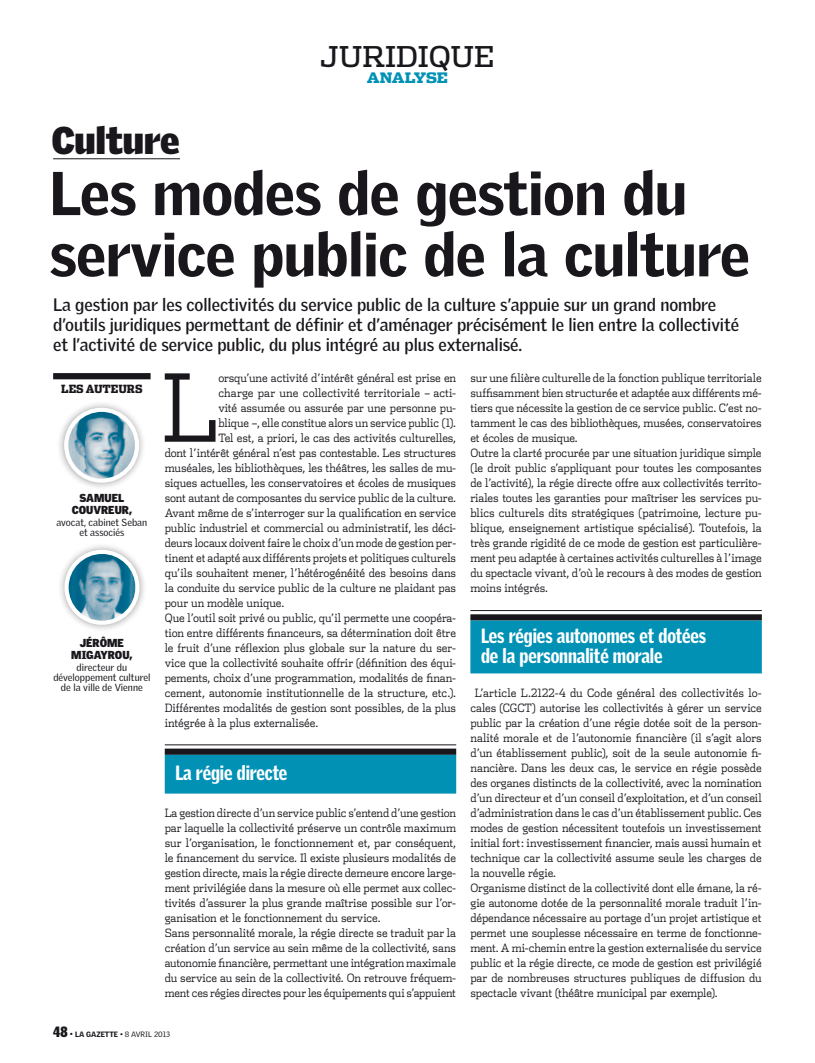
<style>
.page{position:relative;width:815px;height:1063px;background:#fff}
.page>*{position:absolute;margin:0;border:0;box-sizing:border-box;transform-origin:0 0}
.LETTRINE_5{font:300 94.12px "Dispatch";color:#1a171c;scale:.92 1}
.TITRE_50{font:900 60px/61.2px "Griffith Gothic";letter-spacing:-.01em;color:#1a171c}
.SURTITRE_juridik-a{font:900 37.5px "Griffith Gothic";letter-spacing:-.01em;color:#1a171c}
.t1{font:28.75px "Dispatch";letter-spacing:-.005em;color:#1a171c}
.INTER_1analyse-dou{font:900 20px/20px "Griffith Gothic Cond";letter-spacing:-.005em;color:#fff}
.INTER_1analyse{font:900 20px "Griffith Gothic Cond";letter-spacing:-.005em;color:#fff}
.CHAPEAU{font:700 17.5px/20px "Griffith Gothic";letter-spacing:-.005em;color:#1a171c}
.t2{font:900 14.38px "Dispatch";letter-spacing:-.01em;color:#0091b5}
.TEXTE{font:300 11.5px/15px "Dispatch";letter-spacing:-.015em;color:#1a171c;text-align:justify;scale:.92 1}
.TEXTE-2{font:300 11.5px/15px "Dispatch";letter-spacing:-.015em;color:#1a171c;text-align:justify;scale:.93 1}
.LETTRINE_5-2{font:300 11.5px/15px "Dispatch";letter-spacing:-.015em;color:#1a171c;text-align:right;scale:.92 1}
.TEXTE-3{font:300 11.5px/15px "Dispatch";letter-spacing:-.015em;color:#1a171c;text-align:justify;scale:.91 1}
.SIGNATURE_auteur{font:900 11.25px/12.5px "Griffith Gothic";color:#1a171c;text-align:center}
.RELANCE_signature{font:900 11.25px "Dispatch Cond";letter-spacing:-.005em;color:#1a171c}
.SIGNATURE_auteur-2{font:10px/10px "Griffith Gothic";color:#1a171c;text-align:center}
.t3{font:7.5px "Griffith Gothic";letter-spacing:-.005em;color:#1a171c}
.s1{font-family:"Griffith Gothic Cond";font-weight:900;font-size:14.5px}
.s2{font-size:8.25px}
.s3{font-weight:900}
</style>
<div class="page">
<div style="left:53px;top:373px;width:98px;height:6px;background:#1a171c"></div>
<div style="left:56px;top:400px;width:90px;height:90px;background:#1a171c;opacity:.4"></div>
<img style="left:66px;top:410px;width:71px;height:71px;border-radius:35px">
<div style="left:64px;top:408px;width:75px;height:75px;border:4px solid #fff;border-radius:50%"></div>
<div style="left:57px;top:542px;width:90px;height:90px;background:#1a171c;opacity:.4"></div>
<img style="left:67px;top:552px;width:69px;height:71px">
<div style="left:64px;top:550px;width:76px;height:75px;border:4px solid #fff;border-radius:50%"></div>
<hr style="left:53px;top:158px;width:127px;height:1px;background:#1a171c">
<svg style="left:165px;top:748px;width:291px;height:1px"></svg>
<hr style="left:165px;top:745px;width:291px;height:1px;background:#1a171c">
<div style="left:165px;top:749px;width:291px;height:6px;background:#1a171c"></div>
<div style="left:165px;top:755px;width:291px;height:39px;background:#0091b5"></div>
<svg style="left:471px;top:611px;width:291px;height:1px"></svg>
<hr style="left:470px;top:610px;width:292px;height:1px;background:#1a171c">
<div style="left:470px;top:614px;width:292px;height:7px;background:#1a171c"></div>
<div style="left:470px;top:621px;width:292px;height:52px;background:#0091b5"></div>
<p class="t1" style="left:321px;top:37px;width:175px">JURIDIQUE</p>
<p class="t2" style="left:367px;top:68px;width:83px">ANALYSE</p>
<p class="SURTITRE_juridik-a" style="left:51px;top:117px;width:130px">Culture</p>
<p class="TITRE_50" style="left:50px;top:161px;width:702px">Les modes de gestion du service public de la culture</p>
<p class="CHAPEAU" style="left:53px;top:295px;width:688px">La gestion par les collectivités du service public de la culture s’appuie sur un grand nombre d’outils juridiques permettant de définir et d’aménager précisément le lien entre la collectivité et l’activité de service public, du plus intégré au plus externalisé.</p>
<p class="LETTRINE_5" style="left:162px;top:346px;width:63px">L</p>
<p class="TEXTE" style="left:470px;top:370px;width:318px">sur une filière culturelle de la fonction publique territoriale suffisamment bien structurée et adaptée aux différents mé&shy;tiers que nécessite la gestion de ce service public. C’est no&shy;tamment le cas des bibliothèques, musées, conservatoires et écoles de musique.</p>
<p class="TEXTE" style="left:470px;top:445px;width:318px">Outre la clarté procurée par une situation juridique simple (le droit public s’appliquant pour toutes les composantes de l’activité), la régie directe offre aux collectivités territo&shy;riales toutes les garanties pour maîtriser les services pu&shy;blics culturels dits stratégiques (patrimoine, lecture pu&shy;blique, enseignement artistique spécialisé). Toutefois, la très grande rigidité de ce mode de gestion est particulière&shy;ment peu adaptée à certaines activités culturelles à l’image du spectacle vivant, d’où le recours à des modes de gestion moins intégrés.</p>
<p class="INTER_1analyse-dou" style="left:481px;top:625px;width:227px">Les régies autonomes et dotées de la personnalité morale</p>
<p class="TEXTE-2" style="left:470px;top:685px;width:315px;text-indent:4px">L’article L.2122-4 du Code général des collectivités lo&shy;cales (CGCT) autorise les collectivités à gérer un service public par la création d’une régie dotée soit de la person&shy;nalité morale et de l’autonomie financière (il s’agit alors d’un établissement public), soit de la seule autonomie fi&shy;nancière. Dans les deux cas, le service en régie possède des organes distincts de la collectivité, avec la nomination d’un directeur et d’un conseil d’exploitation, et d’un conseil d’administration dans le cas d’un établissement public. Ces modes de gestion nécessitent toutefois un investissement initial fort: investissement financier, mais aussi humain et technique car la collectivité assume seule les charges de la nouvelle régie.</p>
<p class="TEXTE" style="left:470px;top:880px;width:318px">Organisme distinct de la collectivité dont elle émane, la ré&shy;gie autonome dotée de la personnalité morale traduit l’in&shy;dépendance nécessaire au portage d’un projet artistique et permet une souplesse nécessaire en terme de fonctionne&shy;ment. A mi-chemin entre la gestion externalisée du service public et la régie directe, ce mode de gestion est privilégié par de nombreuses structures publiques de diffusion du spectacle vivant (théâtre municipal par exemple).</p>
<p class="LETTRINE_5-2" style="left:165px;top:370px;width:318px">orsqu’une activité d’intérêt général est prise en<br>charge par une collectivité territoriale – acti-<br>vité assumée ou assurée par une personne pu-<br>blique –, elle constitue alors un service public (1).<br>Tel est, a priori, le cas des activités culturelles,<br>dont l’intérêt général n’est pas contestable. Les structures muséales, les bibliothèques, les théâtres, les salles de mu&shy;siques actuelles, les conservatoires et écoles de musiques sont autant de composantes du service public de la culture.</p>
<p class="TEXTE" style="left:165px;top:505px;width:318px">Avant même de s’interroger sur la qualification en service public industriel et commercial ou administratif, les déci&shy;deurs locaux doivent faire le choix d’un mode de gestion per&shy;tinent et adapté aux différents projets et politiques culturels qu’ils souhaitent mener, l’hétérogénéité des besoins dans la conduite du service public de la culture ne plaidant pas pour un modèle unique.</p>
<p class="TEXTE" style="left:165px;top:610px;width:318px">Que l’outil soit privé ou public, qu’il permette une coopéra&shy;tion entre différents financeurs, sa détermination doit être le fruit d’une réflexion plus globale sur la nature du ser&shy;vice que la collectivité souhaite offrir (définition des équi&shy;pements, choix d’une programmation, modalités de finan&shy;cement, autonomie institutionnelle de la structure, etc.).<br>Différentes modalités de gestion sont possibles, de la plus intégrée à la plus externalisée.</p>
<p class="INTER_1analyse" style="left:175px;top:762px;width:114px">La régie directe</p>
<p class="TEXTE-3" style="left:165px;top:805px;width:322px">La gestion directe d’un service public s’entend d’une gestion par laquelle la collectivité préserve un contrôle maximum sur l’organisation, le fonctionnement et, par conséquent, le financement du service. Il existe plusieurs modalités de gestion directe, mais la régie directe demeure encore large&shy;ment privilégiée dans la mesure où elle permet aux collec&shy;tivités d’assurer la plus grande maîtrise possible sur l’or&shy;ganisation et le fonctionnement du service.</p>
<p class="TEXTE" style="left:165px;top:925px;width:318px">Sans personnalité morale, la régie directe se traduit par la création d’un service au sein même de la collectivité, sans autonomie financière, permettant une intégration maximale du service au sein de la collectivité. On retrouve fréquem&shy;ment ces régies directes pour les équipements qui s’appuient</p>
<p class="RELANCE_signature" style="left:61px;top:382px;width:83px">LES AUTEURS</p>
<p class="SIGNATURE_auteur" style="left:72px;top:491px;width:62px">SAMUEL<br>COUVREUR,</p>
<p class="SIGNATURE_auteur-2" style="left:57px;top:517px;width:92px">avocat, cabinet Seban et associés</p>
<p class="SIGNATURE_auteur" style="left:71px;top:636px;width:63px">JÉRÔME<br>MIGAYROU,</p>
<p class="SIGNATURE_auteur-2" style="left:53px;top:662px;width:99px">directeur du développement culturel de la ville de Vienne</p>
<p class="t3" style="left:53px;top:1030px;width:118px"><span class="s1">48</span> <span class="s2">•</span> <span class="s3">LA GAZETTE</span> • 8 AVRIL 2013</p>
</div>
